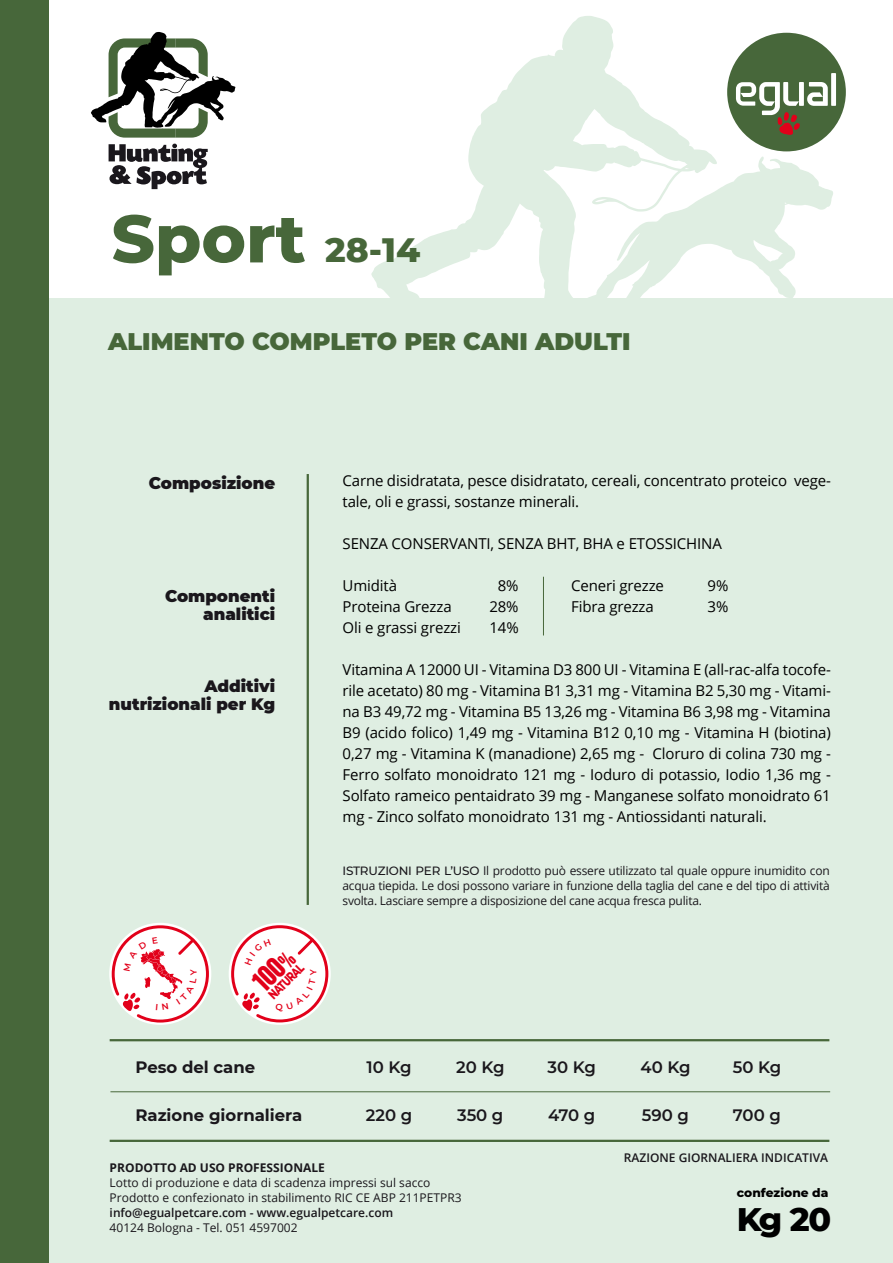
<style>
.page{position:relative;width:893px;height:1263px;background:#fff}
.page>*{position:absolute;margin:0;border:0;box-sizing:border-box;transform-origin:0 0}
.t1{font:800 67.05px "Montserrat";color:#47673a}
.t2{font:800 33.3px "Montserrat";color:#000}
.t3{font:26.7px "Helvetica Inserat";color:#e2001a;scale:.9 1}
.t4{font:900 24px "Montserrat";color:#47673a}
.t5{font:900 16.5px/18px "Montserrat";color:#1a171c;text-align:right}
.t6{font:600 16.5px "Montserrat";letter-spacing:-.005em;color:#1a171c}
.t7{font:700 16.5px "Montserrat";color:#1a171c}
.t8{font:15px/21px "Open Sans";letter-spacing:-.01em;color:#000}
.t9{font:800 13.35px "Montserrat";color:#e2001a;scale:.7 1}
.t10{font:800 12.15px "Montserrat";color:#000}
.t11{font:12px/15px "Open Sans";color:#1a171c}
.t12{font:600 12px "Open Sans";color:#1a171c}
.t13{font:700 12px "Open Sans";color:#1a171c}
.s1{font-size:34.5px}
.s2{font-size:19.8px}
.s3{font-family:"Myriad Pro"}
.s4{font-family:"Montserrat";font-weight:500}
</style>
<div class="page">
<svg style="left:371px;top:16px;width:340px;height:282px"></svg>
<svg style="left:581px;top:155px;width:252px;height:143px"></svg>
<div style="left:4px;top:298px;width:889px;height:965px;background:#dfeee2"></div>
<div style="left:0;top:0;width:48px;height:1263px;background:#47673a"></div>
<hr style="left:307px;top:474px;width:2px;height:431px;background:#47673a">
<hr style="left:110px;top:1039px;width:719px;height:2px;background:#47673a">
<hr style="left:110px;top:1140px;width:719px;height:2px;background:#47673a">
<hr style="left:110px;top:1091px;width:720px;height:1px;background:#47673a">
<svg style="left:91px;top:32px;width:144px;height:106px"></svg>
<svg style="left:109px;top:144px;width:99px;height:45px"></svg>
<hr style="left:543px;top:577px;width:1px;height:58px;background:#47673a">
<div style="left:727px;top:33px;width:119px;height:118px;background:#47673a;border-radius:50%"></div>
<svg style="left:736px;top:73px;width:100px;height:62px"></svg>
<svg style="left:230px;top:924px;width:100px;height:100px"></svg>
<svg style="left:110px;top:924px;width:100px;height:100px"></svg>
<h1 class="t1" style="left:111px;top:189px;width:310px">Sport <span class="s1">28-14</span></h1>
<h3 class="t4" style="left:108px;top:323px;width:524px">ALIMENTO COMPLETO PER CANI ADULTI</h3>
<p class="t5" style="left:149px;top:473px;width:128px">Composizione</p>
<p class="t5" style="left:165px;top:586px;width:112px">Componenti analitici</p>
<p class="t5" style="left:109px;top:676px;width:168px">Additivi nutrizionali per Kg</p>
<h3 class="t3" style="left:245px;top:975px;width:55px;rotate:-45deg">100<span class="s2">%</span></h3>
<p class="t9" style="left:264px;top:990px;width:65px;rotate:-45deg">NATURAL</p>
<p class="t8" style="left:343px;top:469px;width:490px">Carne disidratata, pesce disidratato, cereali, concentrato proteico vege&shy;tale, oli e grassi, sostanze minerali.</p>
<p class="t8" style="left:343px;top:532px;width:381px">SENZA CONSERVANTI, SENZA BHT, BHA e ETOSSICHINA</p>
<p class="t8" style="left:343px;top:574px;width:56px">Umidità</p>
<p class="t8" style="left:498px;top:574px;width:22px">8%</p>
<p class="t8" style="left:571px;top:574px;width:94px">Ceneri grezze</p>
<p class="t8" style="left:708px;top:574px;width:22px">9%</p>
<p class="t8" style="left:343px;top:595px;width:111px">Proteina Grezza</p>
<p class="t8" style="left:489px;top:595px;width:31px">28%</p>
<p class="t8" style="left:571px;top:595px;width:84px">Fibra grezza</p>
<p class="t8" style="left:708px;top:595px;width:22px">3%</p>
<p class="t8" style="left:343px;top:616px;width:120px">Oli e grassi grezzi</p>
<p class="t8" style="left:489px;top:616px;width:31px">14%</p>
<p class="t8" style="left:343px;top:658px;width:490px;text-align:justify">Vitamina A 12000 UI - Vitamina D3 800 UI - Vitamina E (all-rac-alfa tocofe&shy;rile acetato) 80 mg - Vitamina B1 3,31 mg - Vitamina B2 5,30 mg - Vitami&shy;na B3 49,72 mg - Vitamina B5 13,26 mg - Vitamina B6 3,98 mg - Vitamina B9 (acido folico) 1,49 mg - Vitamina B12 0,10 mg - Vitamin<span class="s3">a</span> H (biotina)<br>0,27 mg - Vitamina K (manadione) 2,65 mg - Cloruro di colina 730 mg - Ferro solfato monoidrato 121 mg - Ioduro di potassio, Iodio 1,36 mg - Solfato rameico pentaidrato 39 mg - Manganese solfato monoidrato 61 mg - Zinco solfato monoidrato 131 mg - Antiossidanti naturali.</p>
<p class="t11" style="left:342px;top:863px;width:489px;text-align:justify"><span class="s4">ISTRUZIONI PER L’USO</span> Il prodotto può essere utilizzato tal quale oppure inumidito con acqua tiepida. Le dosi possono variare in funzione della taglia del cane e del tipo di attività svolta. Lasciare sempre a disposizione del cane acqua fresca pulita.</p>
<p class="t7" style="left:135px;top:1056px;width:121px">Peso del cane</p>
<p class="t6" style="left:367px;top:1056px;width:47px">10 Kg</p>
<p class="t6" style="left:456px;top:1056px;width:50px">20 Kg</p>
<p class="t6" style="left:547px;top:1056px;width:50px">30 Kg</p>
<p class="t6" style="left:640px;top:1056px;width:51px">40 Kg</p>
<p class="t6" style="left:733px;top:1056px;width:50px">50 Kg</p>
<p class="t7" style="left:135px;top:1104px;width:169px">Razione giornaliera</p>
<p class="t6" style="left:366px;top:1104px;width:48px">220 g</p>
<p class="t6" style="left:457px;top:1104px;width:48px">350 g</p>
<p class="t6" style="left:548px;top:1104px;width:49px">470 g</p>
<p class="t6" style="left:642px;top:1104px;width:49px">590 g</p>
<p class="t6" style="left:733px;top:1104px;width:49px">700 g</p>
<p class="t13" style="left:110px;top:1159px;width:217px">PRODOTTO AD USO PROFESSIONALE</p>
<p class="t11" style="left:110px;top:1175px;width:353px">Lotto di produzione e data di scadenza impressi sul sacco<br>Prodotto e confezionato in stabilimento RIC CE ABP 211PETPR3</p>
<p class="t12" style="left:110px;top:1205px;width:285px">info@egualpetcare.com - www.egualpetcare.com</p>
<p class="t11" style="left:110px;top:1220px;width:189px">40124 Bologna - Tel. 051 4597002</p>
<p class="t12" style="left:624px;top:1149px;width:206px">RAZIONE GIORNALIERA INDICATIVA</p>
<p class="t10" style="left:737px;top:1184px;width:93px">confezione da</p>
<h2 class="t2" style="left:737px;top:1195px;width:96px">Kg 20</h2>
</div>
